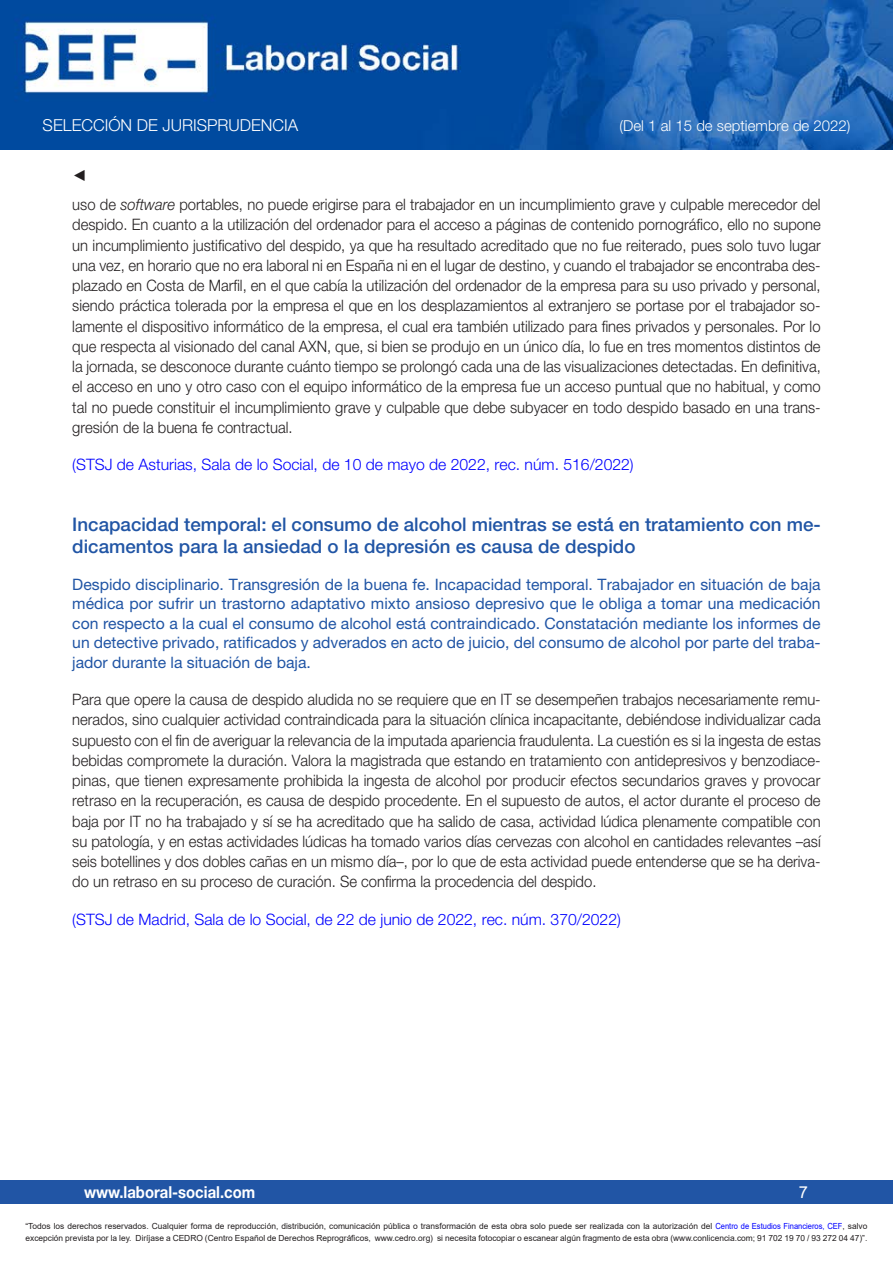
<style>
.page{position:relative;width:893px;height:1263px;background:#fff}
.page>*{position:absolute;margin:0;border:0;box-sizing:border-box;transform-origin:0 0}
.Cabecera_nuevo{font:500 18.75px/22.5px "Helvetica Neue LT Std";color:#2155a5}
.t1{font:300 16.5px "Helvetica Neue LT Std";color:#fff}
.t2{font:700 16.5px "Helvetica Neue LT Std";color:#fff;scale:.9 1}
.t3{font:16.5px "Arial";color:#fff}
.Contenido_nuevo{font:300 15.75px/20.2px "Helvetica Neue LT Std";color:#231f20;text-align:justify;scale:.94 1}
.Subcabecera{font:15.75px/19.5px "Helvetica Neue LT Std";color:#2155a5;text-align:justify}
.Contenido_nuevo-2{font:300 15.75px "Helvetica Neue LT Std";color:#00f}
.Contenido_nuevo-3{font:15.75px "Times New Roman";color:#231f20;scale:.94 1}
.t4{font:300 15px "Helvetica Neue LT Std";color:#fff}
.t5{font:8.4px/12px "Arial";color:#231f20}
.s1{font-style:italic}
.s2{color:#00f}
</style>
<div class="page">
<div style="left:0;top:1180px;width:893px;height:23px;background:#2155a5"></div>
<img style="left:0;top:0;width:893px;height:149px">
<p class="t1" style="left:43px;top:115px;width:257px">SELECCIÓN DE JURISPRUDENCIA</p>
<p class="t4" style="left:620px;top:117px;width:232px">(Del 1 al 15 de septiembre de 2022)</p>
<p class="Contenido_nuevo-3" style="left:72px;top:165px;width:17px">◄</p>
<p class="Contenido_nuevo" style="left:72px;top:194px;width:798px">uso de <span class="s1">software</span> portables, no puede erigirse para el trabajador en un incumplimiento grave y culpable merecedor del despido. En cuanto a la utilización del ordenador para el acceso a páginas de contenido pornográfico, ello no supone un incumplimiento justificativo del despido, ya que ha resultado acreditado que no fue reiterado, pues solo tuvo lugar una vez, en horario que no era laboral ni en España ni en el lugar de destino, y cuando el trabajador se encontraba des&shy;plazado en Costa de Marfil, en el que cabía la utilización del ordenador de la empresa para su uso privado y personal, siendo práctica tolerada por la empresa el que en los desplazamientos al extranjero se portase por el trabajador so&shy;lamente el dispositivo informático de la empresa, el cual era también utilizado para fines privados y personales. Por lo que respecta al visionado del canal AXN, que, si bien se produjo en un único día, lo fue en tres momentos distintos de la jornada, se desconoce durante cuánto tiempo se prolongó cada una de las visualizaciones detectadas. En definitiva, el acceso en uno y otro caso con el equipo informático de la empresa fue un acceso puntual que no habitual, y como tal no puede constituir el incumplimiento grave y culpable que debe subyacer en todo despido basado en una trans&shy;gresión de la buena fe contractual.</p>
<p class="Contenido_nuevo-2" style="left:72px;top:455px;width:563px">(STSJ de Asturias, Sala de lo Social, de 10 de mayo de 2022, rec. núm. 516/2022)</p>
<p class="Cabecera_nuevo" style="left:72px;top:513px;width:750px">Incapacidad temporal: el consumo de alcohol mientras se está en tratamiento con me&shy;dicamentos para la ansiedad o la depresión es causa de despido</p>
<p class="Subcabecera" style="left:72px;top:574px;width:750px">Despido disciplinario. Transgresión de la buena fe. Incapacidad temporal. Trabajador en situación de baja médica por sufrir un trastorno adaptativo mixto ansioso depresivo que le obliga a tomar una medicación con respecto a la cual el consumo de alcohol está contraindicado. Constatación mediante los informes de un detective privado, ratificados y adverados en acto de juicio, del consumo de alcohol por parte del traba&shy;jador durante la situación de baja.</p>
<p class="Contenido_nuevo" style="left:72px;top:689px;width:798px">Para que opere la causa de despido aludida no se requiere que en IT se desempeñen trabajos necesariamente remu&shy;nerados, sino cualquier actividad contraindicada para la situación clínica incapacitante, debiéndose individualizar cada supuesto con el fin de averiguar la relevancia de la imputada apariencia fraudulenta. La cuestión es si la ingesta de estas bebidas compromete la duración. Valora la magistrada que estando en tratamiento con antidepresivos y benzodiace&shy;pinas, que tienen expresamente prohibida la ingesta de alcohol por producir efectos secundarios graves y provocar retraso en la recuperación, es causa de despido procedente. En el supuesto de autos, el actor durante el proceso de baja por IT no ha trabajado y sí se ha acreditado que ha salido de casa, actividad lúdica plenamente compatible con su patología, y en estas actividades lúdicas ha tomado varios días cervezas con alcohol en cantidades relevantes –así seis botellines y dos dobles cañas en un mismo día–, por lo que de esta actividad puede entenderse que se ha deriva&shy;do un retraso en su proceso de curación. Se confirma la procedencia del despido.</p>
<p class="Contenido_nuevo-2" style="left:72px;top:909px;width:550px">(STSJ de Madrid, Sala de lo Social, de 22 de junio de 2022, rec. núm. 370/2022)</p>
<p class="t2" style="left:84px;top:1182px;width:192px">www.laboral-social.com</p>
<p class="t3" style="left:799px;top:1180px;width:11px">7</p>
<p class="t5" style="left:26px;top:1220px;width:843px">“Todos los derechos reservados. Cualquier forma de reproducción, distribución, comunicación pública o transformación de esta obra solo puede ser realizada con la autorización del <span class="s2">Centro de Estudios Financieros, CEF</span>, salvo excepción prevista por la ley. Diríjase a CEDRO (Centro Español de Derechos Reprográficos, www.cedro.org) si necesita fotocopiar o escanear algún fragmento de esta obra (www.conlicencia.com; 91 702 19 70 / 93 272 04 47)”.</p>
</div>
